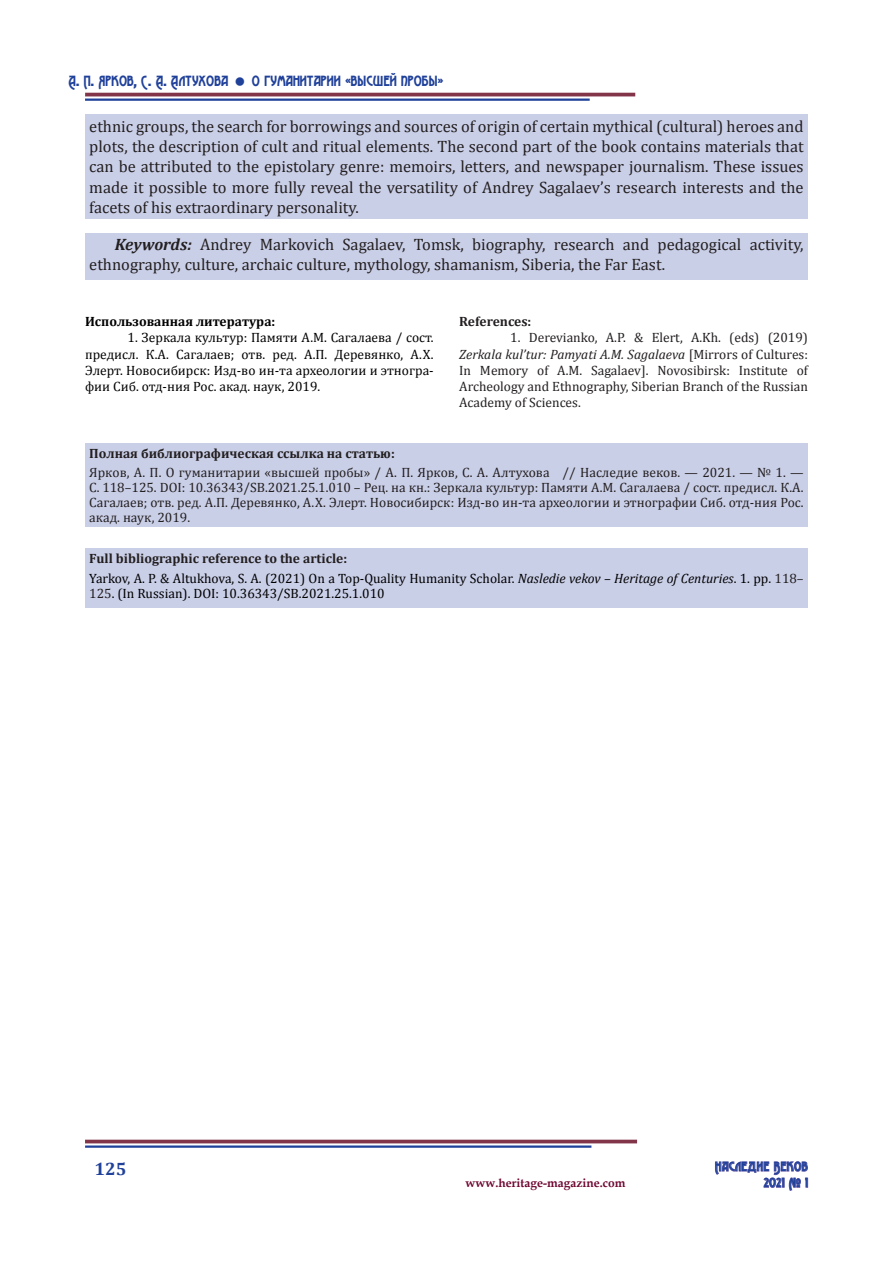
<style>
.page{position:relative;width:893px;height:1263px;background:#fff}
.page>*{position:absolute;margin:0;border:0;box-sizing:border-box;transform-origin:0 0}
.t1{font:700 18px "Cambria";color:#20419a}
.t2{font:16.5px/20.2px "Cambria";color:#231f20}
.t3{font:15px "Advokat Modern";color:#20419a}
.Содержимое_таблицы{font:13.5px/16.2px "Cambria";color:#231f20;text-align:justify}
.t4{font:13.5px/16.2px "Cambria";color:#000001;text-align:justify}
.t5{font:700 13.5px "Cambria";color:#231f20}
.t6{font:700 13.5px "Cambria";color:#000001}
.t7{font:13.5px "Advokat Modern";letter-spacing:.03em;color:#20419a}
.t8{font:700 12px "Book Antiqua";color:#6e0731}
.s1{font-weight:700;font-style:italic}
.s2{font-style:italic}
.s3{color:#231f20}
</style>
<div class="page">
<div style="left:85px;top:233px;width:723px;height:46px;background:#cacfe8"></div>
<div style="left:85px;top:115px;width:723px;height:104px;background:#cacfe8"></div>
<div style="left:85px;top:443px;width:723px;height:84px;background:#cacfe8"></div>
<div style="left:85px;top:549px;width:723px;height:59px;background:#cacfe8"></div>
<svg style="left:715px;top:1161px;width:93px;height:30px"></svg>
<hr style="left:85px;top:1140px;width:552px;height:3px;background:#823449">
<hr style="left:85px;top:1145px;width:506px;height:3px;background:#20419a">
<hr style="left:85px;top:93px;width:550px;height:3px;background:#823449">
<hr style="left:85px;top:99px;width:505px;height:2px;background:#20419a">
<p class="t3" style="left:68px;top:73px;width:162px">А. П. Ярков, С. А. Алтухова</p>
<p class="t3" style="left:252px;top:73px;width:193px">О гуманитарии «высшей пробы»</p>
<p class="t2" style="left:89px;top:116px;width:716px;text-align:justify">ethnic groups, the search for borrowings and sources of origin of certain mythical (cultural) heroes and plots, the description of cult and ritual elements. The second part of the book contains materials that can be attributed to the epistolary genre: memoirs, letters, and newspaper journalism. These issues made it possible to more fully reveal the versatility of Andrey Sagalaev’s research interests and the facets of his extraordinary personality.</p>
<p class="t2" style="left:89px;top:234px;width:716px;text-indent:26px"><span class="s1">Keywords:</span> Andrey Markovich Sagalaev, Tomsk, biography, research and pedagogical activity, ethnography, culture, archaic culture, mythology, shamanism, Siberia, the Far East.</p>
<p class="t6" style="left:85px;top:312px;width:192px">Использованная литература:</p>
<p class="t4" style="left:85px;top:330px;width:350px;text-indent:43px">1. Зеркала культур: Памяти А.М. Сагалаева / сост. предисл. К.А. Сагалаев; отв. ред. А.П. Деревянко, А.Х.<br>Элерт. Новосибирск: Изд-во ин-та археологии и этногра&shy;фии Сиб. отд-ния Рос. акад. наук, 2019.</p>
<p class="t5" style="left:459px;top:312px;width:74px">References:</p>
<p class="Содержимое_таблицы" style="left:459px;top:330px;width:350px;text-indent:51px">1. Derevianko, A.P. &amp; Elert, A.Kh. (eds) (2019)<br><span class="s2">Zerkala kul’tur: Pamyati A.M. Sagalaeva</span> [Mirrors of Cultures:<br>In Memory of A.M. Sagalaev]. Novosibirsk: Institute of Archeology and Ethnography, Siberian Branch of the Russian Academy of Sciences.</p>
<p class="t5" style="left:89px;top:444px;width:307px">Полная библиографическая ссылка на статью:</p>
<p class="Содержимое_таблицы" style="left:89px;top:465px;width:716px;line-height:15px">Ярков, А. П. О гуманитарии «высшей пробы» / А. П. Ярков, С. А. Алтухова // Наследие веков. — 2021. — № 1. — С. 118–125. DOI: 10.36343/SB.2021.25.1.010 – Рец. на кн.: Зеркала культур: Памяти А.М. Сагалаева / сост. предисл. К.А.<br>Сагалаев; отв. ред. А.П. Деревянко, А.Х. Элерт. Новосибирск: Изд-во ин-та археологии и этнографии Сиб. отд-ния Рос. акад. наук, 2019.</p>
<p class="t5" style="left:89px;top:549px;width:259px">Full bibliographic reference to the article:</p>
<p class="t4" style="left:89px;top:570px;width:716px;line-height:15px">Yarkov, A. P. &amp; Altukhova, S. A. (2021) On a Top-Quality Humanity Scholar. <span class="s2">Nasledie vekov – Heritage of Centuries</span>. 1. pp. <span class="s3">118–<br>125</span>. (In Russian). DOI: 10.36343/SB.2021.25.1.010</p>
<p class="t1" style="left:94px;top:1156px;width:33px">125</p>
<p class="t7" style="left:715px;top:1159px;width:95px">Наследие Веков</p>
<p class="t8" style="left:465px;top:1175px;width:161px">www.heritage-magazine.com</p>
<p class="t7" style="left:764px;top:1175px;width:46px">2021 № 1</p>
</div>
